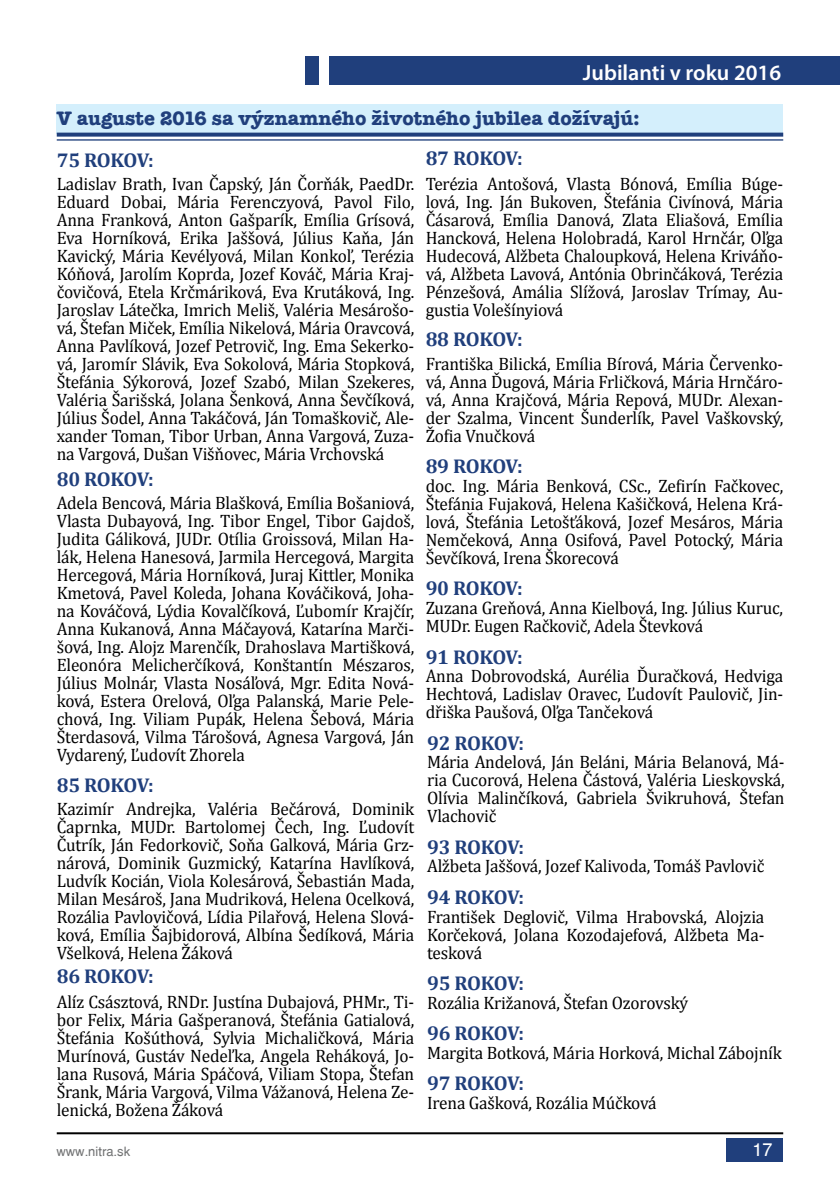
<style>
.page{position:relative;width:840px;height:1191px;background:#fff}
.page>*{position:absolute;margin:0;border:0;box-sizing:border-box;transform-origin:0 0}
.t1{font:600 22px "Myriad Pro";color:#fff}
.t2{font:700 20px "Cambria";letter-spacing:-.035em;color:#203f7c}
.t3{font:700 20px "American Typ Itc D";color:#203f7c}
.t4{font:18px/18px "Cambria";letter-spacing:-.01em;color:#000;text-align:justify;scale:.96 1}
.t5{font:18px "Switzerland";color:#fff}
.t6{font:13px "Switzerland";color:#707172}
</style>
<div class="page">
<hr style="left:57px;top:1132px;width:725px;height:2px;background:#000">
<div style="left:726px;top:1138px;width:56px;height:23px;background:#203f7c"></div>
<div style="left:57px;top:104px;width:725px;height:29px;background:#d4effc"></div>
<div style="left:329px;top:57px;width:510px;height:28px;background:#203f7c"></div>
<div style="left:306px;top:57px;width:13px;height:28px;background:#203f7c"></div>
<svg style="left:57px;top:133px;width:725px;height:4px;fill:#203f7c"></svg>
<hr style="left:57px;top:139px;width:725px;height:2px;background:#203f7c">
<p class="t1" style="left:582px;top:58px;width:200px">Jubilanti v roku 2016</p>
<p class="t3" style="left:57px;top:106px;width:584px">V auguste 2016 sa významného životného jubilea dožívajú:</p>
<p class="t2" style="left:57px;top:146px;width:98px">75 ROKOV:</p>
<p class="t4" style="left:57px;top:175px;width:374px">Ladislav Brath, Ivan Čapský, Ján Čorňák, PaedDr.<br>Eduard Dobai, Mária Ferenczyová, Pavol Filo, Anna Franková, Anton Gašparík, Emília Grísová, Eva Horníková, Erika Jaššová, Július Kaňa, Ján Kavický, Mária Kevélyová, Milan Konkoľ, Terézia Kóňová, Jarolím Koprda, Jozef Kováč, Mária Kraj&shy;čovičová, Etela Krčmáriková, Eva Krutáková, Ing.<br>Jaroslav Látečka, Imrich Meliš, Valéria Mesárošo&shy;vá, Štefan Miček, Emília Nikelová, Mária Oravcová, Anna Pavlíková, Jozef Petrovič, Ing. Ema Sekerko&shy;vá, Jaromír Slávik, Eva Sokolová, Mária Stopková, Štefánia Sýkorová, Jozef Szabó, Milan Szekeres, Valéria Šarišská, Jolana Šenková, Anna Ševčíková, Július Šodel, Anna Takáčová, Ján Tomaškovič, Ale&shy;xander Toman, Tibor Urban, Anna Vargová, Zuza&shy;na Vargová, Dušan Višňovec, Mária Vrchovská</p>
<p class="t2" style="left:57px;top:465px;width:98px">80 ROKOV:</p>
<p class="t4" style="left:57px;top:494px;width:374px">Adela Bencová, Mária Blašková, Emília Bošaniová, Vlasta Dubayová, Ing. Tibor Engel, Tibor Gajdoš, Judita Gáliková, JUDr. Otília Groissová, Milan Ha&shy;lák, Helena Hanesová, Jarmila Hercegová, Margita Hercegová, Mária Horníková, Juraj Kittler, Monika Kmetová, Pavel Koleda, Johana Kováčiková, Joha&shy;na Kováčová, Lýdia Kovalčíková, Ľubomír Krajčír, Anna Kukanová, Anna Máčayová, Katarína Marči&shy;šová, Ing. Alojz Marenčík, Drahoslava Martišková, Eleonóra Melicherčíková, Konštantín Mészaros, Július Molnár, Vlasta Nosáľová, Mgr. Edita Nová&shy;ková, Estera Orelová, Oľga Palanská, Marie Pele&shy;chová, Ing. Viliam Pupák, Helena Šebová, Mária Šterdasová, Vilma Tárošová, Agnesa Vargová, Ján Vydarený, Ľudovít Zhorela</p>
<p class="t2" style="left:57px;top:771px;width:98px">85 ROKOV:</p>
<p class="t4" style="left:57px;top:800px;width:374px">Kazimír Andrejka, Valéria Bečárová, Dominik Čaprnka, MUDr. Bartolomej Čech, Ing. Ľudovít Čutrík, Ján Fedorkovič, Soňa Galková, Mária Grz&shy;nárová, Dominik Guzmický, Katarína Havlíková, Ludvík Kocián, Viola Kolesárová, Šebastián Mada, Milan Mesároš, Jana Mudriková, Helena Ocelková, Rozália Pavlovičová, Lídia Pilařová, Helena Slová&shy;ková, Emília Šajbidorová, Albína Šedíková, Mária Všelková, Helena Žáková</p>
<p class="t2" style="left:57px;top:962px;width:98px">86 ROKOV:</p>
<p class="t4" style="left:57px;top:992px;width:374px">Alíz Császtová, RNDr. Justína Dubajová, PHMr., Ti&shy;bor Felix, Mária Gašperanová, Štefánia Gatialová, Štefánia Košúthová, Sylvia Michaličková, Mária Murínová, Gustáv Nedeľka, Angela Reháková, Jo&shy;lana Rusová, Mária Spáčová, Viliam Stopa, Štefan Šrank, Mária Vargová, Vilma Vážanová, Helena Ze&shy;lenická, Božena Žáková</p>
<p class="t2" style="left:425px;top:144px;width:98px">87 ROKOV:</p>
<p class="t4" style="left:425px;top:175px;width:374px">Terézia Antošová, Vlasta Bónová, Emília Búge&shy;lová, Ing. Ján Bukoven, Štefánia Civínová, Mária Čásarová, Emília Danová, Zlata Eliašová, Emília Hancková, Helena Holobradá, Karol Hrnčár, Oľga Hudecová, Alžbeta Chaloupková, Helena Kriváňo&shy;vá, Alžbeta Lavová, Antónia Obrinčáková, Terézia Pénzešová, Amália Slížová, Jaroslav Trímay, Au&shy;gustia Volešínyiová</p>
<p class="t2" style="left:425px;top:325px;width:98px">88 ROKOV:</p>
<p class="t4" style="left:425px;top:354px;width:374px">Františka Bilická, Emília Bírová, Mária Červenko&shy;vá, Anna Ďugová, Mária Frličková, Mária Hrnčáro&shy;vá, Anna Krajčová, Mária Repová, MUDr. Alexan&shy;der Szalma, Vincent Šunderlík, Pavel Vaškovský, Žofia Vnučková</p>
<p class="t2" style="left:425px;top:452px;width:98px">89 ROKOV:</p>
<p class="t4" style="left:425px;top:477px;width:374px">doc. Ing. Mária Benková, CSc., Zefirín Fačkovec, Štefánia Fujaková, Helena Kašičková, Helena Krá&shy;lová, Štefánia Letošťáková, Jozef Mesáros, Mária Nemčeková, Anna Osifová, Pavel Potocký, Mária Ševčíková, Irena Škorecová</p>
<p class="t2" style="left:425px;top:574px;width:98px">90 ROKOV:</p>
<p class="t4" style="left:425px;top:599px;width:373px">Zuzana Greňová, Anna Kielbová, Ing. Július Kuruc,<br>MUDr. Eugen Račkovič, Adela Števková</p>
<p class="t2" style="left:425px;top:642px;width:98px">91 ROKOV:</p>
<p class="t4" style="left:425px;top:667px;width:374px">Anna Dobrovodská, Aurélia Ďuračková, Hedviga Hechtová, Ladislav Oravec, Ľudovít Paulovič, Jin&shy;dřiška Paušová, Oľga Tančeková</p>
<p class="t2" style="left:427px;top:728px;width:98px">92 ROKOV:</p>
<p class="t4" style="left:427px;top:753px;width:374px">Mária Andelová, Ján Beláni, Mária Belanová, Má&shy;ria Cucorová, Helena Částová, Valéria Lieskovská, Olívia Malinčíková, Gabriela Švikruhová, Štefan Vlachovič</p>
<p class="t2" style="left:427px;top:833px;width:98px">93 ROKOV:</p>
<p class="t4" style="left:427px;top:857px;width:353px">Alžbeta Jaššová, Jozef Kalivoda, Tomáš Pavlovič</p>
<p class="t2" style="left:427px;top:883px;width:98px">94 ROKOV:</p>
<p class="t4" style="left:427px;top:907px;width:353px">František Deglovič, Vilma Hrabovská, Alojzia Korčeková, Jolana Kozodajefová, Alžbeta Ma&shy;tesková</p>
<p class="t2" style="left:427px;top:969px;width:98px">95 ROKOV:</p>
<p class="t4" style="left:427px;top:993px;width:273px">Rozália Križanová, Štefan Ozorovský</p>
<p class="t2" style="left:427px;top:1019px;width:98px">96 ROKOV:</p>
<p class="t4" style="left:427px;top:1043px;width:371px">Margita Botková, Mária Horková, Michal Zábojník</p>
<p class="t2" style="left:427px;top:1069px;width:98px">97 ROKOV:</p>
<p class="t4" style="left:427px;top:1093px;width:240px">Irena Gašková, Rozália Múčková</p>
<p class="t6" style="left:56px;top:1143px;width:75px">www.nitra.sk</p>
<p class="t5" style="left:752px;top:1139px;width:22px">17</p>
</div>
